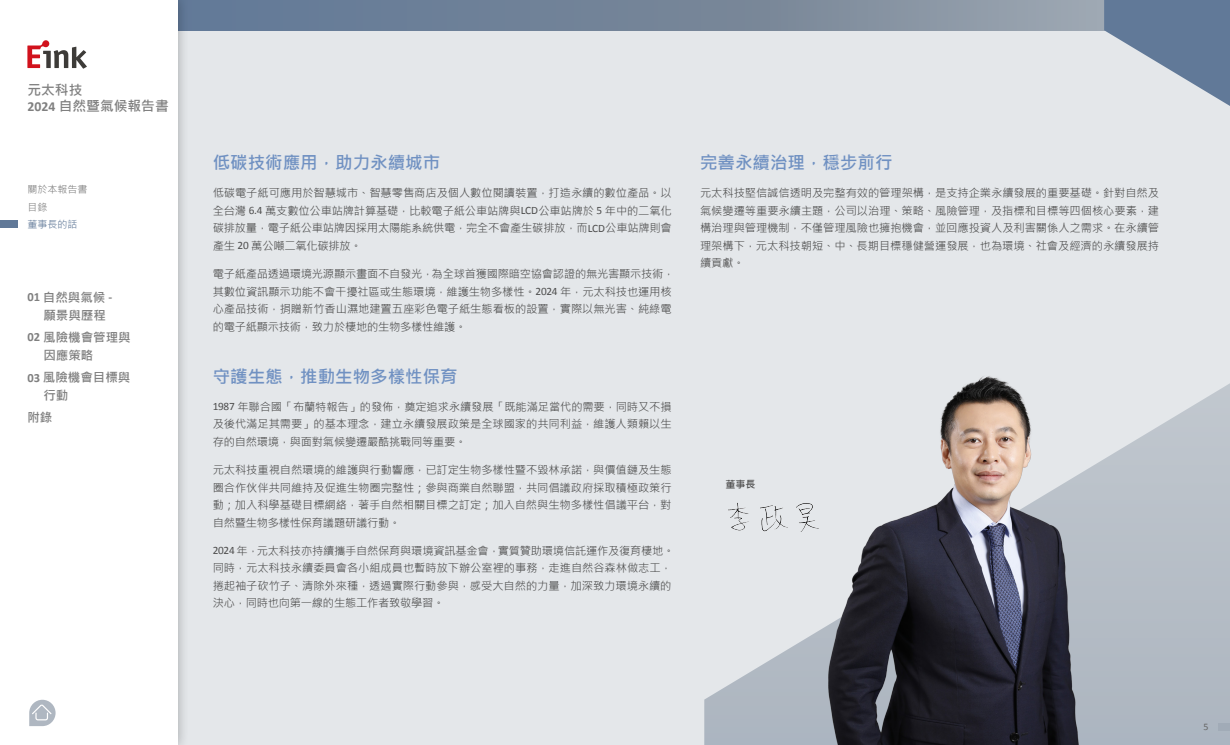
<style>
.page{position:relative;width:1230px;height:745px;background:#fff}
.page>*{position:absolute;margin:0;border:0;box-sizing:border-box;transform-origin:0 0}
.t1{font:700 17.5px "Microsoft Jheng Hei";color:#7091c2}
.t2{font:700 13.75px/16.5px "Microsoft Jheng Hei";color:#808080}
.t3{font:700 12.5px/17.5px "Microsoft Jheng Hei";color:#808080}
.t4{font:11.25px/17.5px "Microsoft Jheng Hei";letter-spacing:-.01em;color:#4d4d4d;text-align:justify}
.t5{font:10px/17.5px "Microsoft Jheng Hei";color:#808080}
.t6{font:10px "Microsoft Jheng Hei";color:#617998}
.t7{font:700 10px "Microsoft Jheng Hei";color:#4d4d4d}
.t8{font:10px "Calibri";color:#666}
.s1{font-family:"Calibri"}
</style>
<div class="page">
<div style="left:177px;top:0;width:1053px;height:744px;background:#e4e7ea"></div>
<div style="left:177px;top:0;width:927px;height:30px;background:linear-gradient(to right,#5b7391,#959fa9)"></div>
<svg style="left:1104px;top:0;width:126px;height:106px"></svg>
<svg style="left:704px;top:383px;width:526px;height:361px"></svg>
<img style="left:774px;top:376px;width:317px;height:368px">
<img style="left:725px;top:497px;width:102px;height:36px">
<div style="left:0;top:0;width:189px;height:744px;background:#000;opacity:.3"></div>
<div style="left:0;top:0;width:177px;height:744px;background:#fff"></div>
<svg style="left:27px;top:40px;width:60px;height:29px"></svg>
<svg style="left:29px;top:699px;width:27px;height:26px"></svg>
<div style="left:0;top:221px;width:18px;height:7px;background:#617998"></div>
<div style="left:1218px;top:722px;width:12px;height:8px;background:#a1abb7"></div>
<p class="t2" style="left:27px;top:81px;width:143px">元太科技<br><span class="s1">2024</span> 自然暨氣候報告書</p>
<p class="t5" style="left:27px;top:181px;width:61px">關於本報告書目錄</p>
<p class="t6" style="left:27px;top:218px;width:51px">董事長的話</p>
<p class="t3" style="left:43px;top:288px;width:70px;text-indent:-16px"><span class="s1">01</span> 自然與氣候 <span class="s1">-</span>願景與歷程</p>
<p class="t3" style="left:43px;top:328px;width:89px;text-indent:-16px"><span class="s1">02</span> 風險機會管理與因應策略</p>
<p class="t3" style="left:43px;top:368px;width:89px;text-indent:-16px"><span class="s1">03</span> 風險機會目標與行動</p>
<p class="t3" style="left:27px;top:408px;width:26px">附錄</p>
<h1 class="t1" style="left:213px;top:152px;width:229px">低碳技術應用，助力永續城市</h1>
<p class="t4" style="left:213px;top:184px;width:460px">低碳電子紙可應用於智慧城市、智慧零售商店及個人數位閱讀裝置，打造永續的數位產品。以全台灣 <span class="s1">6.4</span> 萬支數位公車站牌計算基礎，比較電子紙公車站牌與<span class="s1">LCD</span>公車站牌於 <span class="s1">5</span> 年中的二氧化碳排放量，電子紙公車站牌因採用太陽能系統供電，完全不會產生碳排放，而<span class="s1">LCD</span>公車站牌則會產生 <span class="s1">20</span> 萬公噸二氧化碳排放。</p>
<p class="t4" style="left:213px;top:265px;width:463px;text-align:left">電子紙產品透過環境光源顯示畫面不自發光，為全球首獲國際暗空協會認證的無光害顯示技術，其數位資訊顯示功能不會干擾社區或生態環境，維護生物多樣性。<span class="s1">2024</span> 年，元太科技也運用核心產品技術，捐贈新竹香山濕地建置五座彩色電子紙生態看板的設置，實際以無光害、純綠電的電子紙顯示技術，致力於棲地的生物多樣性維護。</p>
<h1 class="t1" style="left:213px;top:365px;width:246px">守護生態，推動生物多樣性保育</h1>
<p class="t4" style="left:213px;top:398px;width:460px"><span class="s1">1987</span> 年聯合國「布蘭特報告」的發佈，奠定追求永續發展「既能滿足當代的需要，同時又不損及後代滿足其需要」的基本理念，建立永續發展政策是全球國家的共同利益，維護人類賴以生存的自然環境，與面對氣候變遷嚴酷挑戰同等重要。</p>
<p class="t4" style="left:213px;top:461px;width:460px">元太科技重視自然環境的維護與行動響應，已訂定生物多樣性暨不毀林承諾，與價值鏈及生態圈合作伙伴共同維持及促進生物圈完整性；參與商業自然聯盟，共同倡議政府採取積極政策行動；加入科學基礎目標網絡，著手自然相關目標之訂定；加入自然與生物多樣性倡議平台，對自然暨生物多樣性保育議題研議行動。</p>
<p class="t4" style="left:213px;top:541px;width:463px;text-align:left"><span class="s1">2024</span> 年，元太科技亦持續攜手自然保育與環境資訊基金會，實質贊助環境信託運作及復育棲地。同時，元太科技永續委員會各小組成員也暫時放下辦公室裡的事務，走進自然谷森林做志工，捲起袖子砍竹子、清除外來種，透過實際行動參與，感受大自然的力量，加深致力環境永續的決心，同時也向第一線的生態工作者致敬學習。</p>
<h1 class="t1" style="left:700px;top:152px;width:194px">完善永續治理，穩步前行</h1>
<p class="t4" style="left:700px;top:184px;width:460px">元太科技堅信誠信透明及完整有效的管理架構，是支持企業永續發展的重要基礎。針對自然及氣候變遷等重要永續主題，公司以治理、策略、風險管理，及指標和目標等四個核心要素，建構治理與管理機制，不僅管理風險也擁抱機會，並回應投資人及利害關係人之需求。在永續管理架構下，元太科技朝短、中、長期目標穩健營運發展，也為環境、社會及經濟的永續發展持續貢獻。</p>
<p class="t7" style="left:725px;top:477px;width:31px">董事長</p>
<p class="t8" style="left:1203px;top:719px;width:7px">5</p>
</div>
